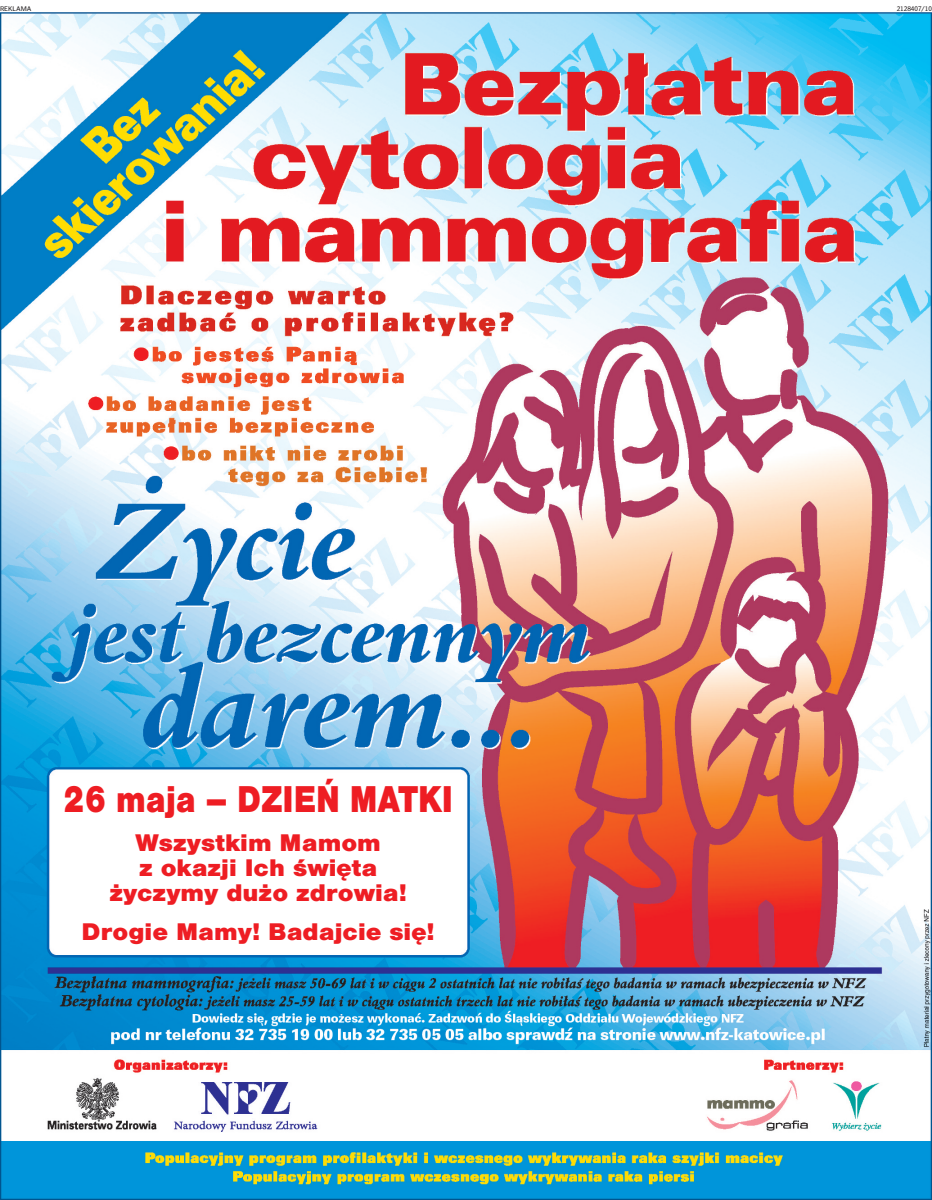
<style>
.page{position:relative;width:932px;height:1200px;background:#fff}
.page>*{position:absolute;margin:0;border:0;box-sizing:border-box;transform-origin:0 0}
.t1{font:900 38.75px "Nimbus San TOT";color:#ee1d23;scale:.85 1}
.t2{font:900 25px/25px "Nimbus San TOT";color:#ee1d23;text-align:center;scale:1.05 1}
.t3{font:6.25px "Poynter Agate Zero";color:#231f20}
</style>
<div class="page">
<img style="left:0;top:13px;width:932px;height:1186px">
<p class="t3" style="left:0;top:5px;width:33px">REKLAMA</p>
<p class="t3" style="left:897px;top:5px;width:37px">2128407/10</p>
<h1 class="t1" style="left:63px;top:775px;width:460px">26 maja – DZIEŃ MATKI</h1>
<p class="t2" style="left:109px;top:829px;width:285px">Wszystkim Mamom<br>z okazji Ich święta życzymy dużo zdrowia!</p>
<p class="t2" style="left:82px;top:919px;width:338px">Drogie Mamy! Badajcie się!</p>
</div>
